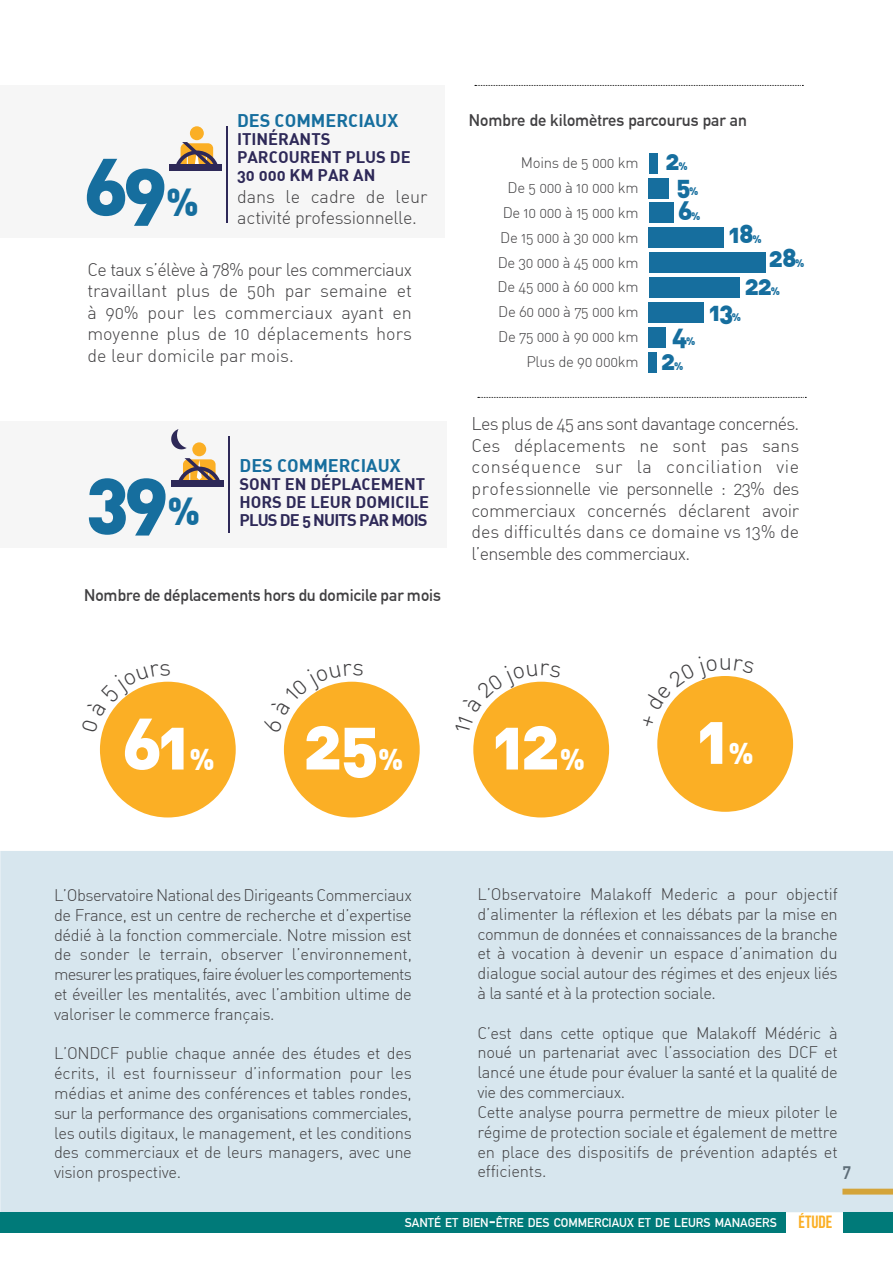
<style>
.page{position:relative;width:893px;height:1263px;background:#fff}
.page>*{position:absolute;margin:0;border:0;box-sizing:border-box;transform-origin:0 0}
.t1{font:78px "DIN Black Alternate";color:#166e9e}
.t2{font:69.9px "DIN Black Alternate";color:#fff}
.t3{font:29.4px "DIN Black Alternate";color:#fff}
.t4{font:25.5px "DIN Black Alternate";letter-spacing:-.06em;color:#166e9e}
.t5{font:300 18px/21.6px "DIN Alternate";color:#414042;text-align:justify}
.t6{font:300 18px/21.6px "DIN Alternate";letter-spacing:-.02em;color:#414042}
.t7{font:18px "DIN Bold Alternate";color:#166e9e}
.t8{font:700 17.7px "DIN Alternate";color:#6d6e71}
.t9{font:300 16.5px/19.8px "DIN Alternate";letter-spacing:-.02em;color:#414042;text-align:justify}
.t10{font:16.5px/18px "DIN Bold Alternate";color:#2e2958}
.t11{font:700 16.5px "DIN Alternate";color:#414042}
.t12{font:300 15px "DIN Alternate";letter-spacing:-.02em;color:#414042}
.t13{font:700 12.45px "DIN Alternate";color:#fff}
.t14{font:10.8px "DIN Black Alternate";color:#166e9e}
.s1{font-size:38.25px}
.s2{font-size:17.7px}
.s3{font-family:"Bebas Neue";font-weight:400;font-size:17.7px;color:#fbaf25}
</style>
<div class="page">
<div style="left:0;top:1212px;width:893px;height:20px;background:#007a79"></div>
<div style="left:786px;top:1210px;width:57px;height:24px;background:#fff"></div>
<div style="left:0;top:851px;width:893px;height:361px;background:#d7e6ee"></div>
<div style="left:100px;top:682px;width:136px;height:135px;background:#fbaf25;border-radius:50%"></div>
<div style="left:284px;top:682px;width:136px;height:135px;background:#fbaf25;border-radius:50%"></div>
<div style="left:473px;top:682px;width:136px;height:135px;background:#fbaf25;border-radius:50%"></div>
<div style="left:657px;top:676px;width:136px;height:136px;background:#fbaf25;border-radius:50%"></div>
<div style="left:649px;top:153px;width:9px;height:21px;background:#166e9e"></div>
<div style="left:649px;top:178px;width:20px;height:20px;background:#166e9e"></div>
<div style="left:648px;top:327px;width:17px;height:21px;background:#166e9e"></div>
<div style="left:648px;top:352px;width:9px;height:20px;background:#166e9e"></div>
<div style="left:649px;top:202px;width:24px;height:21px;background:#166e9e"></div>
<div style="left:649px;top:302px;width:55px;height:21px;background:#166e9e"></div>
<div style="left:649px;top:227px;width:75px;height:21px;background:#166e9e"></div>
<div style="left:649px;top:277px;width:91px;height:21px;background:#166e9e"></div>
<div style="left:649px;top:252px;width:116px;height:21px;background:#166e9e"></div>
<svg style="left:475px;top:85px;width:328px;height:1px"></svg>
<svg style="left:478px;top:397px;width:328px;height:1px"></svg>
<div style="left:0;top:85px;width:445px;height:153px;background:#f6f6f6"></div>
<div style="left:190px;top:126px;width:14px;height:14px;background:#fbaf25;border-radius:50%"></div>
<hr style="left:226px;top:127px;width:2px;height:96px;background:#2e2958">
<div style="left:169px;top:164px;width:53px;height:6px;background:#2e2958"></div>
<svg style="left:172px;top:142px;width:49px;height:29px"></svg>
<div style="left:0;top:421px;width:446px;height:127px;background:#f6f6f6"></div>
<div style="left:192px;top:442px;width:14px;height:14px;background:#fbaf25;border-radius:50%"></div>
<hr style="left:229px;top:436px;width:1px;height:97px;background:#2e2958">
<div style="left:171px;top:480px;width:53px;height:6px;background:#2e2958"></div>
<svg style="left:174px;top:458px;width:50px;height:29px"></svg>
<svg style="left:171px;top:429px;width:16px;height:21px"></svg>
<svg style="left:102px;top:681px;width:68px;height:52px"></svg>
<svg style="left:286px;top:681px;width:77px;height:52px"></svg>
<svg style="left:475px;top:681px;width:86px;height:52px"></svg>
<svg style="left:659px;top:676px;width:95px;height:51px"></svg>
<h1 class="t1" style="left:84px;top:135px;width:116px">69<span class="s1">%</span></h1>
<p class="t7" style="left:237px;top:109px;width:163px">DES COMMERCIAUX</p>
<p class="t10" style="left:237px;top:129px;width:175px">ITI NÉRANTS<br>PARCOURENT PLUS DE<br>30 000 KM PAR AN</p>
<p class="t6" style="left:237px;top:185px;width:192px">dans le cadre de leur activité professionnelle.</p>
<p class="t5" style="left:87px;top:258px;width:326px">Ce taux s’élève à 78% pour les commerciaux travaillant plus de 50h par semaine et à 90% pour les commerciaux ayant en moyenne plus de 10 déplacements hors de leur domicile par mois.</p>
<h1 class="t1" style="left:87px;top:445px;width:115px">39<span class="s1">%</span></h1>
<p class="t7" style="left:239px;top:454px;width:163px">DES COMMERCIAUX</p>
<p class="t10" style="left:239px;top:475px;width:191px">SONT EN DÉPLACEMENT<br>HORS DE LEUR DOMICILE<br>PLUS DE 5 NUITS PAR MOIS</p>
<p class="t11" style="left:84px;top:582px;width:359px">Nombre de déplacements hors du domicile par mois</p>
<p class="t11" style="left:469px;top:107px;width:280px">Nombre de kilomètres parcourus par an</p>
<p class="t12" style="left:521px;top:154px;width:119px">Moins de 5 000 km</p>
<p class="t12" style="left:508px;top:178px;width:132px">De 5 000 à 10 000 km</p>
<p class="t12" style="left:503px;top:203px;width:137px">De 10 000 à 15 000 km</p>
<p class="t12" style="left:500px;top:228px;width:140px">De 15 000 à 30 000 km</p>
<p class="t12" style="left:498px;top:253px;width:142px">De 30 000 à 45 000 km</p>
<p class="t12" style="left:498px;top:278px;width:143px">De 45 000 à 60 000 km</p>
<p class="t12" style="left:498px;top:303px;width:142px">De 60 000 à 75 000 km</p>
<p class="t12" style="left:498px;top:328px;width:142px">De 75 000 à 90 000 km</p>
<p class="t12" style="left:526px;top:352px;width:114px">Plus de 90 000km</p>
<h3 class="t4" style="left:665px;top:143px;width:16px">2</h3>
<p class="t14" style="left:679px;top:159px;width:11px">%</p>
<h3 class="t4" style="left:676px;top:168px;width:16px">5</h3>
<p class="t14" style="left:689px;top:184px;width:11px">%</p>
<h3 class="t4" style="left:678px;top:193px;width:16px">6</h3>
<p class="t14" style="left:691px;top:209px;width:11px">%</p>
<h3 class="t4" style="left:672px;top:319px;width:17px">4</h3>
<p class="t14" style="left:686px;top:334px;width:11px">%</p>
<h3 class="t4" style="left:661px;top:344px;width:16px">2</h3>
<p class="t14" style="left:674px;top:359px;width:11px">%</p>
<h3 class="t4" style="left:728px;top:217px;width:27px">18</h3>
<p class="t14" style="left:752px;top:232px;width:11px">%</p>
<h3 class="t4" style="left:769px;top:241px;width:29px">28</h3>
<p class="t14" style="left:795px;top:256px;width:11px">%</p>
<h3 class="t4" style="left:745px;top:268px;width:29px">22</h3>
<p class="t14" style="left:771px;top:283px;width:11px">%</p>
<h3 class="t4" style="left:709px;top:295px;width:26px">13</h3>
<p class="t14" style="left:732px;top:310px;width:11px">%</p>
<p class="t5" style="left:471px;top:413px;width:329px">Les plus de 45 ans sont davantage concernés.<br>Ces déplacements ne sont pas sans conséquence sur la conciliation vie professionnelle vie personnelle : 23% des commerciaux concernés déclarent avoir des difficultés dans ce domaine vs 13% de l’ensemble des commerciaux.</p>
<h2 class="t2" style="left:122px;top:697px;width:70px">61</h2>
<h3 class="t3" style="left:190px;top:739px;width:27px">%</h3>
<h2 class="t2" style="left:303px;top:697px;width:77px">25</h2>
<h3 class="t3" style="left:378px;top:739px;width:27px">%</h3>
<p class="t9" style="left:54px;top:885px;width:359px">L’Observatoire National des Dirigeants Commerciaux de France, est un centre de recherche et d’expertise dédié à la fonction commerciale. Notre mission est de sonder le terrain, observer l’environnement, mesurer les pratiques, faire évoluer les comportements et éveiller les mentalités, avec l’ambition ultime de valoriser le commerce français.</p>
<p class="t9" style="left:54px;top:1043px;width:359px">L’ONDCF publie chaque année des études et des écrits, il est fournisseur d’information pour les médias et anime des conférences et tables rondes, sur la performance des organisations commerciales, les outils digitaux, le management, et les conditions des commerciaux et de leurs managers, avec une vision prospective.</p>
<h2 class="t2" style="left:492px;top:697px;width:71px">12</h2>
<h3 class="t3" style="left:560px;top:739px;width:27px">%</h3>
<h2 class="t2" style="left:696px;top:692px;width:35px">1</h2>
<h3 class="t3" style="left:728px;top:733px;width:27px">%</h3>
<p class="t9" style="left:477px;top:884px;width:362px">L’Observatoire Malakoff Mederic a pour objectif d’alimenter la réflexion et les débats par la mise en commun de données et connaissances de la branche et à vocation à devenir un espace d’animation du dialogue social autour des régimes et des enjeux liés à la santé et à la protection sociale.</p>
<p class="t9" style="left:477px;top:1023px;width:362px;text-align:left">C’est dans cette optique que Malakoff Médéric à noué un partenariat avec l’association des DCF et lancé une étude pour évaluer la santé et la qualité de vie des commerciaux.<br>Cette analyse pourra permettre de mieux piloter le régime de protection sociale et également de mettre en place des dispositifs de prévention adaptés et efficients.</p>
<p class="t8" style="left:842px;top:1159px;width:10px">7</p>
<p class="t13" style="left:405px;top:1213px;width:429px">SANTÉ ET BIEN<span class="s2">-</span>ÊTRE DES COMMERCIAUX ET DE LEURS MANAGERS <span class="s3">étude</span></p>
</div>
